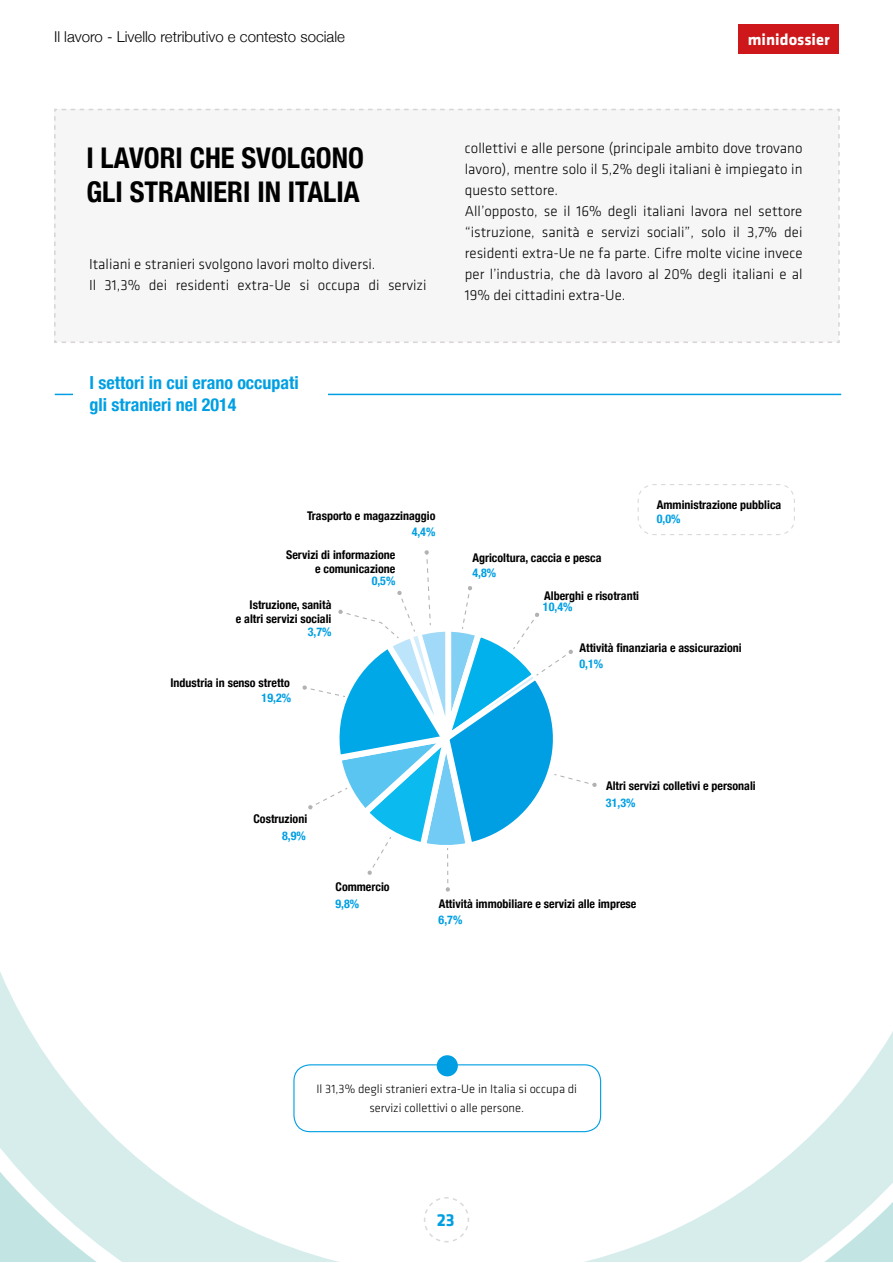
<style>
.page{position:relative;width:893px;height:1263px;background:#fff}
.page>*{position:absolute;margin:0;border:0;box-sizing:border-box;transform-origin:0 0}
.t1{font:700 condensed 28.5px/34.2px "Helvetica Neue";color:#000}
.t2{font:700 condensed 18px/21.6px "Helvetica Neue";color:#009fe3}
.t3{font:700 18px "Klavika";color:#009fe3}
.t4{font:700 16.5px "Klavika";color:#fff}
.t5{font:300 15px/21px "Klavika";color:#000}
.t6{font:300 15px "Helvetica Neue";color:#000}
.t7{font:300 12.6px/18.3px "Klavika";color:#000;text-align:center}
.t8{font:700 condensed 12px/14.4px "Helvetica Neue";color:#000;text-align:right}
.t9{font:700 condensed 12px "Helvetica Neue";color:#009fe3}
</style>
<div class="page">
<svg style="left:637px;top:484px;width:158px;height:51px"></svg>
<svg style="left:1px;top:974px;width:891px;height:287px"></svg>
<div style="left:54px;top:108px;width:786px;height:235px;background:#f6f6f6"></div>
<div style="left:739px;top:24px;width:100px;height:30px;background:#cd171a"></div>
<svg style="left:423px;top:1196px;width:47px;height:47px"></svg>
<hr style="left:55px;top:394px;width:786px;height:1px;background:#009fe3">
<svg style="left:73px;top:394px;width:255px;height:1px"></svg>
<div style="left:294px;top:1065px;width:307px;height:67px;background:#fff;border-radius:16px"></div>
<div style="left:293px;top:1064px;width:308px;height:68px;border:1px solid #009fe3;border-radius:16px"></div>
<div style="left:437px;top:1055px;width:21px;height:21px;background:#009fe3;border-radius:50%"></div>
<svg style="left:302px;top:550px;width:295px;height:342px"></svg>
<p class="t6" style="left:54px;top:25px;width:292px">Il lavoro - Livello retributivo e contesto sociale</p>
<p class="t4" style="left:748px;top:31px;width:83px">minidossier</p>
<h1 class="t1" style="left:86px;top:139px;width:279px">I LAVORI CHE SVOLGONO<br>GLI STRANIERI IN ITALIA</h1>
<p class="t5" style="left:89px;top:254px;width:339px">Italiani e stranieri svolgono lavori molto diversi.<br>Il 31,3% dei residenti extra-Ue si occupa di servizi</p>
<p class="t2" style="left:90px;top:371px;width:211px">I settori in cui erano occupati gli stranieri nel 2014</p>
<p class="t5" style="left:465px;top:138px;width:339px">collettivi e alle persone (principale ambito dove trovano lavoro), mentre solo il 5,2% degli italiani è impiegato in questo settore.<br>All’opposto, se il 16% degli italiani lavora nel settore “istruzione, sanità e servizi sociali”, solo il 3,7% dei residenti extra-Ue ne fa parte. Cifre molte vicine invece per l’industria, che dà lavoro al 20% degli italiani e al 19% dei cittadini extra-Ue.</p>
<p class="t8" style="left:307px;top:508px;width:130px">Trasporto e magazzinaggio</p>
<p class="t8" style="left:286px;top:546px;width:111px">Servizi di informazione e comunicazione</p>
<p class="t8" style="left:236px;top:596px;width:97px">Istruzione, sanità<br>e altri servizi sociali</p>
<p class="t8" style="left:170px;top:674px;width:121px">Industria in senso stretto</p>
<p class="t9" style="left:262px;top:688px;width:31px">19,2%</p>
<p class="t9" style="left:308px;top:622px;width:25px">3,7%</p>
<p class="t9" style="left:372px;top:570px;width:25px">0,5%</p>
<p class="t9" style="left:412px;top:521px;width:25px">4,4%</p>
<p class="t8" style="left:254px;top:811px;width:55px">Costruzioni</p>
<p class="t9" style="left:282px;top:825px;width:25px">8,9%</p>
<p class="t8" style="left:336px;top:879px;width:56px">Commercio</p>
<p class="t8" style="left:657px;top:496px;width:126px">Amministrazione pubblica</p>
<p class="t8" style="left:472px;top:549px;width:130px">Agricoltura, caccia e pesca</p>
<p class="t8" style="left:544px;top:588px;width:97px">Alberghi e risotranti</p>
<p class="t9" style="left:472px;top:562px;width:25px">4,8%</p>
<p class="t9" style="left:543px;top:597px;width:31px">10,4%</p>
<p class="t9" style="left:657px;top:509px;width:25px">0,0%</p>
<p class="t8" style="left:579px;top:640px;width:164px">Attività finanziaria e assicurazioni</p>
<p class="t9" style="left:579px;top:653px;width:25px">0,1%</p>
<p class="t8" style="left:606px;top:778px;width:151px">Altri servizi colletivi e personali</p>
<p class="t9" style="left:606px;top:793px;width:31px">31,3%</p>
<p class="t9" style="left:336px;top:894px;width:25px">9,8%</p>
<p class="t8" style="left:439px;top:896px;width:199px">Attività immobiliare e servizi alle imprese</p>
<p class="t9" style="left:439px;top:909px;width:25px">6,7%</p>
<p class="t7" style="left:316px;top:1080px;width:262px">Il 31,3% degli stranieri extra-Ue in Italia si occupa di servizi collettivi o alle persone.</p>
<p class="t3" style="left:437px;top:1210px;width:19px">23</p>
</div>
